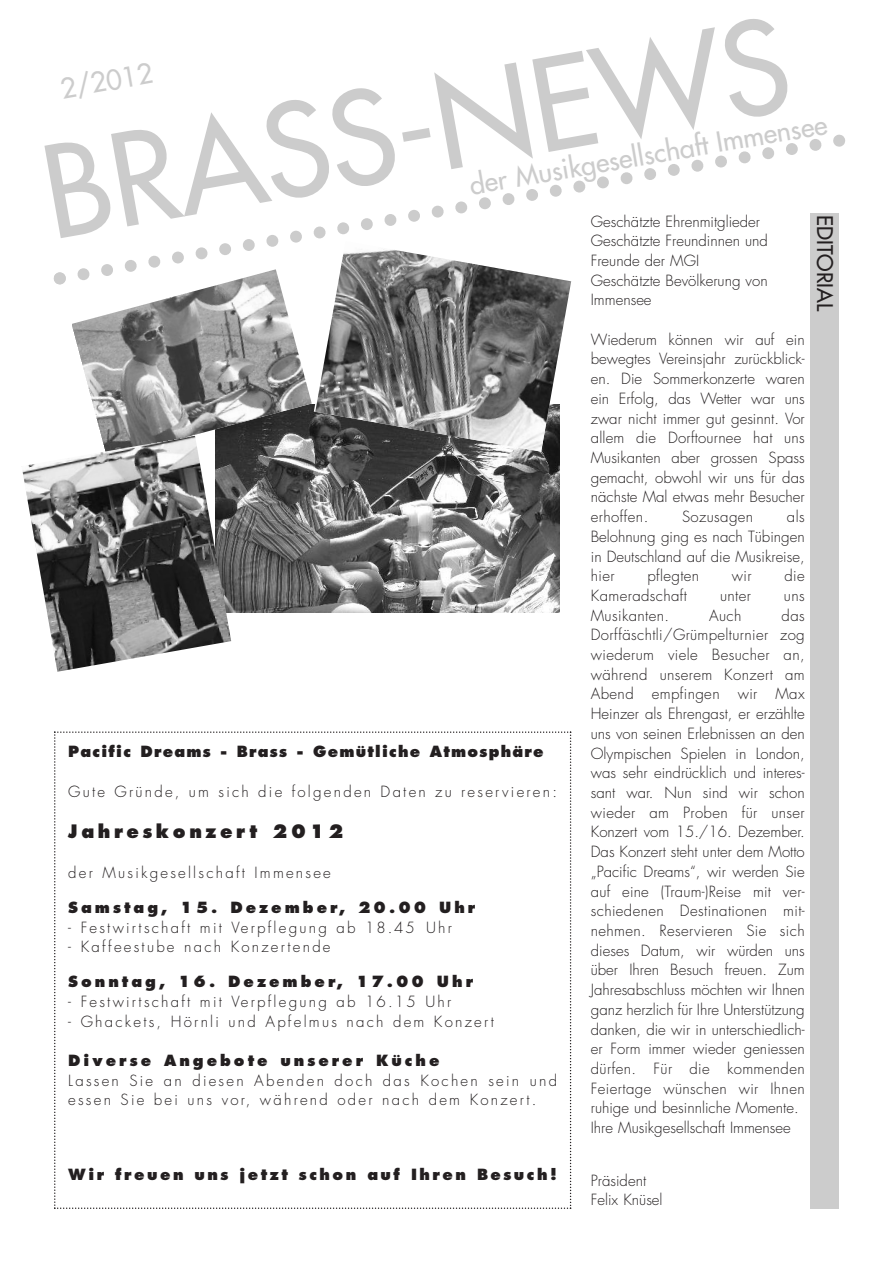
<style>
.page{position:relative;width:893px;height:1263px;background:#fff}
.page>*{position:absolute;margin:0;border:0;box-sizing:border-box;transform-origin:0 0}
.t1{font:124.5px "Futura";color:#ccc}
.t2{font:27px "Futura";color:#ccc}
.t3{font:21px "Futura";color:#231f20}
.t4{font:800 18px "Futura";letter-spacing:.2em;color:#231f20}
.t5{font:300 15px/19.6px "Futura";color:#231f20}
.t6{font:300 15px/19.6px "Futura";letter-spacing:.15em;color:#231f20}
.t7{font:800 15px "Futura";letter-spacing:.2em;color:#231f20}
.t8{font:300 15px "Futura";letter-spacing:.025em;color:#231f20}
.t9{font:800 15px "Futura";letter-spacing:.085em;color:#231f20}
.t10{font:800 15px "Futura";letter-spacing:.165em;color:#231f20}
</style>
<div class="page">
<svg style="left:54px;top:731px;width:517px;height:478px"></svg>
<svg style="left:53px;top:196px;width:519px;height:86px"></svg>
<svg style="left:54px;top:272px;width:12px;height:13px"></svg>
<div style="left:810px;top:213px;width:29px;height:996px;background:#ccc"></div>
<svg style="left:503px;top:134px;width:342px;height:62px"></svg>
<img style="left:231px;top:405px;width:328px;height:208px">
<img style="left:72px;top:269px;width:240px;height:190px">
<img style="left:22px;top:435px;width:209px;height:237px">
<img style="left:315px;top:241px;width:256px;height:211px">
<h1 class="t1" style="left:34px;top:133px;width:755px;rotate:-10deg">BRASS-NEWS</h1>
<h2 class="t2" style="left:59px;top:75px;width:94px;rotate:-10deg">2/2012</h2>
<h2 class="t2" style="left:468px;top:172px;width:363px;rotate:-10deg">der Musikgesellschaft Immensee</h2>
<p class="t5" style="left:591px;top:212px;width:179px">Geschätzte Ehrenmitglieder<br>Geschätzte Freundinnen und<br>Freunde der MGI<br>Geschätzte Bevölkerung von<br>Immensee</p>
<p class="t5" style="left:591px;top:331px;width:215px;text-align:justify">Wiederum können wir auf ein bewegtes Vereinsjahr zurückblick&shy;en. Die Sommerkonzerte waren ein Erfolg, das Wetter war uns zwar nicht immer gut gesinnt. Vor allem die Dorftournee hat uns Musikanten aber grossen Spass gemacht, obwohl wir uns für das nächste Mal etwas mehr Besucher erhoffen.</p>
<h3 class="t3" style="left:835px;top:215px;width:98px;rotate:90deg">EDITORIAL</h3>
<p class="t5" style="left:591px;top:508px;width:215px;text-align:justify;text-indent:196px">als Belohnung ging es nach Tübingen in Deutschland auf die Musikreise, hier</p>
<p class="t8" style="left:682px;top:510px;width:73px">Sozusagen</p>
<p class="t8" style="left:647px;top:569px;width:53px">pflegten</p>
<p class="t5" style="left:732px;top:567px;width:21px">wir</p>
<p class="t5" style="left:784px;top:567px;width:22px">die</p>
<p class="t8" style="left:591px;top:588px;width:98px">Kameradschaft</p>
<p class="t5" style="left:720px;top:587px;width:32px">unter</p>
<p class="t5" style="left:784px;top:587px;width:22px">uns</p>
<p class="t8" style="left:591px;top:608px;width:80px">Musikanten.</p>
<p class="t5" style="left:709px;top:607px;width:34px">Auch</p>
<p class="t5" style="left:591px;top:607px;width:215px;text-indent:191px">das<br>Dorffäschtli/Grümpelturnier zog wiederum viele Besucher an, während unserem Konzert am<br>Abend empfingen wir Max<br>Heinzer als Ehrengast, er erzählte uns von seinen Erlebnissen an den<br>Olympischen Spielen in London, was sehr eindrücklich und interes&shy;sant war. Nun sind wir schon wieder am Proben für unser<br>Konzert vom 15./16. Dezember.<br>Das Konzert steht unter dem Motto „Pacific Dreams“, wir werden Sie auf eine (Traum-)Reise mit ver&shy;schiedenen Destinationen mit&shy;nehmen. Reservieren Sie sich dieses Datum, wir würden uns über Ihren Besuch freuen. Zum<br>Jahresabschluss möchten wir Ihnen ganz herzlich für Ihre Unterstützung danken, die wir in unterschiedlich&shy;er Form immer wieder geniessen dürfen. Für die kommenden<br>Feiertage wünschen wir Ihnen ruhige und besinnliche Momente.<br>Ihre Musikgesellschaft Immensee</p>
<p class="t5" style="left:591px;top:1172px;width:73px">Präsident<br>Felix Knüsel</p>
<p class="t9" style="left:68px;top:745px;width:477px">Pacific Dreams - Brass - Gemütliche Atmosphäre</p>
<p class="t6" style="left:68px;top:783px;width:490px">Gute Gründe, um sich die folgenden Daten zu reservieren:</p>
<p class="t4" style="left:68px;top:824px;width:277px">Jahreskonzert 2012</p>
<p class="t6" style="left:68px;top:864px;width:264px">der Musikgesellschaft Immensee</p>
<p class="t7" style="left:68px;top:901px;width:409px">Samstag, 15. Dezember, 20.00 Uhr</p>
<p class="t6" style="left:68px;top:919px;width:385px">- Festwirtschaft mit Verpflegung ab 18.45 Uhr</p>
<p class="t6" style="left:68px;top:938px;width:264px">- Kaffeestube nach Konzertende</p>
<p class="t7" style="left:68px;top:975px;width:406px">Sonntag, 16. Dezember, 17.00 Uhr</p>
<p class="t6" style="left:68px;top:993px;width:384px">- Festwirtschaft mit Verpflegung ab 16.15 Uhr</p>
<p class="t6" style="left:68px;top:1012px;width:427px">- Ghackets, Hörnli und Apfelmus nach dem Konzert</p>
<p class="t7" style="left:68px;top:1054px;width:373px">Diverse Angebote unserer Küche</p>
<p class="t6" style="left:68px;top:1072px;width:490px">Lassen Sie an diesen Abenden doch das Kochen sein und essen Sie bei uns vor, während oder nach dem Konzert.</p>
<p class="t10" style="left:68px;top:1167px;width:490px">Wir freuen uns jetzt schon auf Ihren Besuch!</p>
</div>
